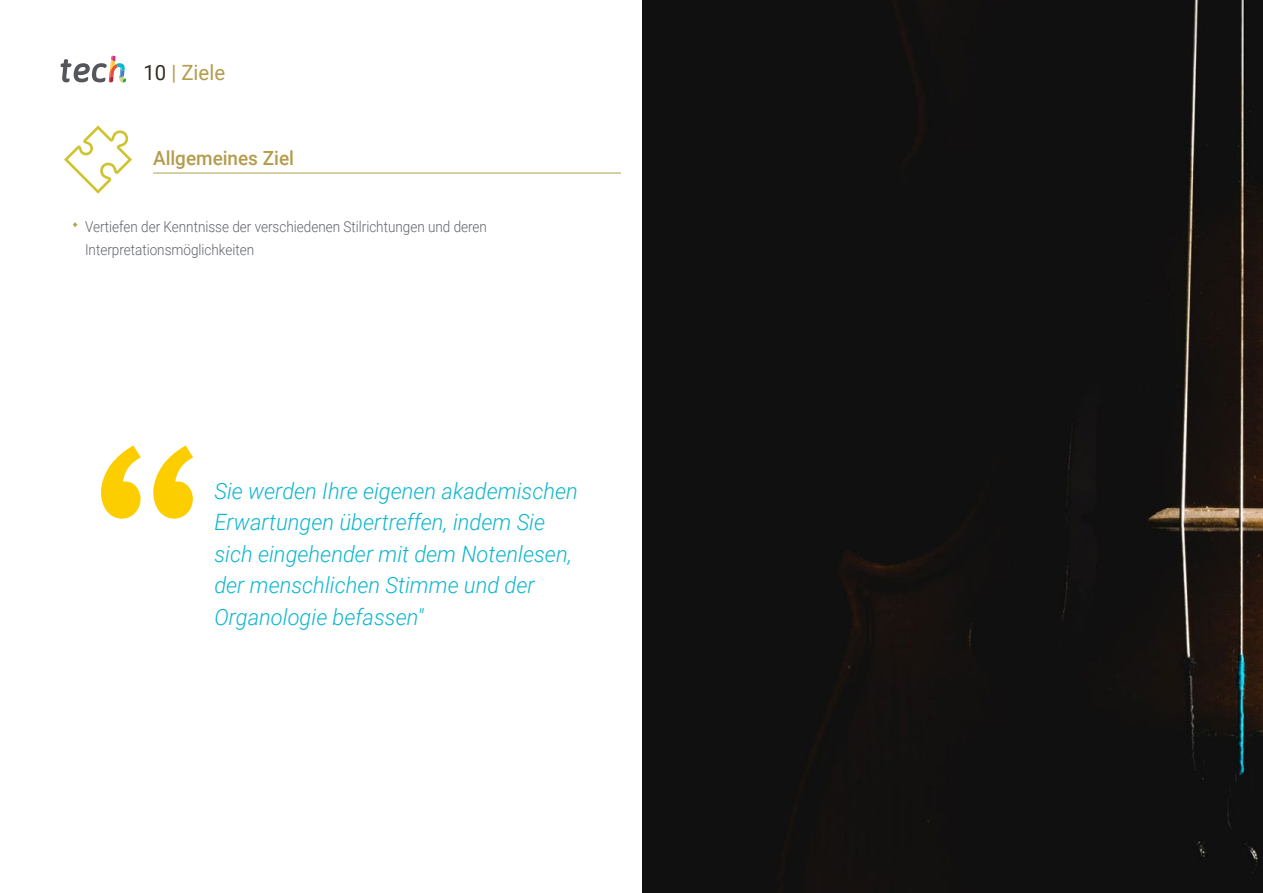
<style>
.page{position:relative;width:1263px;height:893px;background:#fff}
.page>*{position:absolute;margin:0;border:0;box-sizing:border-box;transform-origin:0 0}
.t1{font:italic 300 22.5px/31.5px "Roboto";color:#0fb6cf}
.t2{font:21px "Roboto";color:#b49c4b}
.t3{font:500 19.5px "Roboto";color:#b49c4b}
.t4{font:300 15px/22.5px "Roboto";color:#61646a;scale:.9 1}
.s1{color:#312e20}
</style>
<div class="page">
<hr style="left:153px;top:173px;width:468px;height:1px;background:#b49c4b">
<svg style="left:64px;top:125px;width:68px;height:69px"></svg>
<svg style="left:101px;top:445px;width:92px;height:74px"></svg>
<div style="left:642px;top:0;width:621px;height:893px;background:#101010"></div>
<svg style="left:61px;top:56px;width:65px;height:27px"></svg>
<p class="t2" style="left:144px;top:57px;width:83px"><span class="s1">10</span> | Ziele</p>
<p class="t3" style="left:153px;top:144px;width:142px">Allgemeines Ziel</p>
<p class="t4" style="left:85px;top:215px;width:448px">Vertiefen der Kenntnisse der verschiedenen Stilrichtungen und deren<br>Interpretationsmöglichkeiten</p>
<p class="t1" style="left:214px;top:474px;width:365px">Sie werden Ihre eigenen akademischen Erwartungen übertreffen, indem Sie sich eingehender mit dem Notenlesen, der menschlichen Stimme und der Organologie befassen"</p>
</div>
